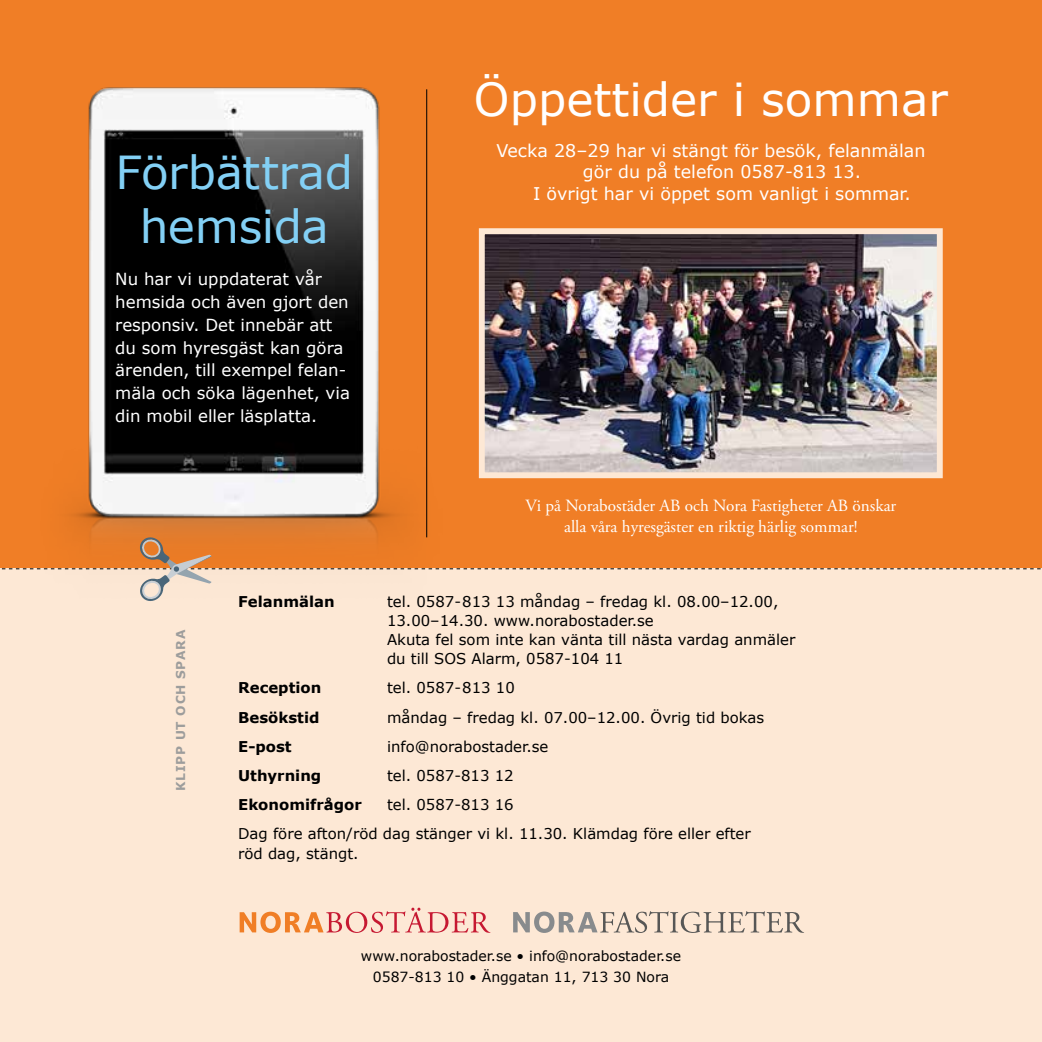
<style>
.page{position:relative;width:1042px;height:1042px;background:#fff}
.page>*{position:absolute;margin:0;border:0;box-sizing:border-box;transform-origin:0 0}
.t1{font:45.5px "Verdana";color:#fff}
.t2{font:45.5px/54.2px "Verdana";letter-spacing:-.01em;color:#83d0f5;text-align:center}
.t3{font:17.5px "Verdana";color:#fff}
.t4{font:17.15px/21.3px "Adobe Garamond Pro";color:#fff;text-align:center}
.t5{font:16.62px/22.8px "Verdana";color:#fff}
.t6{font:14.88px/19.2px "Verdana";color:#000}
.t7{font:700 14.88px "Verdana";color:#000}
.t8{font:14px/21px "Verdana";color:#000;text-align:center}
.t9{font:700 12.25px "Verdana";letter-spacing:.06em;color:#9d9d9c}
</style>
<div class="page">
<div style="left:0;top:0;width:1042px;height:579px;background:#f07e26"></div>
<div style="left:0;top:569px;width:1042px;height:473px;background:#fde8d5"></div>
<svg style="left:0;top:568px;width:1042px;height:2px"></svg>
<svg style="left:513px;top:911px;width:291px;height:22px"></svg>
<svg style="left:240px;top:907px;width:250px;height:26px"></svg>
<img style="left:486px;top:235px;width:450px;height:236px">
<div style="left:479px;top:228px;width:464px;height:250px;border:6px solid #fde8d5"></div>
<img style="left:35px;top:87px;width:437px;height:514px">
<hr style="left:426px;top:89px;width:1px;height:448px;background:#000">
<h1 class="t2" style="left:115px;top:144px;width:239px">Förbättrad hemsida</h1>
<p class="t5" style="left:115px;top:268px;width:236px">Nu har vi uppdaterat vår hemsida och även gjort den responsiv. Det innebär att du som hyresgäst kan göra ärenden, till exempel felan&shy;mäla och söka lägenhet, via din mobil eller läsplatta.</p>
<h1 class="t1" style="left:474px;top:68px;width:475px">Öppettider i sommar</h1>
<p class="t3" style="left:496px;top:138px;width:430px">Vecka 28–29 har vi stängt för besök, felanmälan</p>
<p class="t3" style="left:583px;top:160px;width:280px">gör du på telefon 0587-813 13.</p>
<p class="t3" style="left:533px;top:181px;width:379px">I övrigt har vi öppet som vanligt i sommar.</p>
<p class="t4" style="left:525px;top:495px;width:372px">Vi på Norabostäder AB och Nora Fastigheter AB önskar alla våra hyresgäster en riktig härlig sommar!</p>
<p class="t9" style="left:172px;top:791px;width:163px;rotate:-90deg">KLIPP UT OCH SPARA</p>
<p class="t7" style="left:238px;top:590px;width:98px">Felanmälan</p>
<p class="t6" style="left:387px;top:591px;width:410px">tel. 0587-813 13 måndag – fredag kl. 08.00–12.00, 13.00–14.30. www.norabostader.se<br>Akuta fel som inte kan vänta till nästa vardag anmäler du till SOS Alarm, 0587-104 11</p>
<p class="t7" style="left:238px;top:677px;width:85px">Reception</p>
<p class="t6" style="left:387px;top:678px;width:129px">tel. 0587-813 10</p>
<p class="t7" style="left:238px;top:707px;width:83px">Besökstid</p>
<p class="t6" style="left:387px;top:707px;width:379px">måndag – fredag kl. 07.00–12.00. Övrig tid bokas</p>
<p class="t7" style="left:238px;top:736px;width:55px">E-post</p>
<p class="t6" style="left:387px;top:736px;width:163px">info@norabostader.se</p>
<p class="t7" style="left:238px;top:765px;width:85px">Uthyrning</p>
<p class="t6" style="left:387px;top:766px;width:128px">tel. 0587-813 12</p>
<p class="t7" style="left:238px;top:794px;width:125px">Ekonomifrågor</p>
<p class="t6" style="left:238px;top:790px;width:514px;line-height:29.2px;text-indent:149px">tel. 0587-813 16<br>Dag före afton/röd dag stänger vi kl. 11.30. Klämdag före eller efter</p>
<p class="t6" style="left:238px;top:843px;width:122px">röd dag, stängt.</p>
<p class="t8" style="left:361px;top:945px;width:322px">www.norabostader.se • info@norabostader.se<br>0587-813 10 • Änggatan 11, 713 30 Nora</p>
</div>
